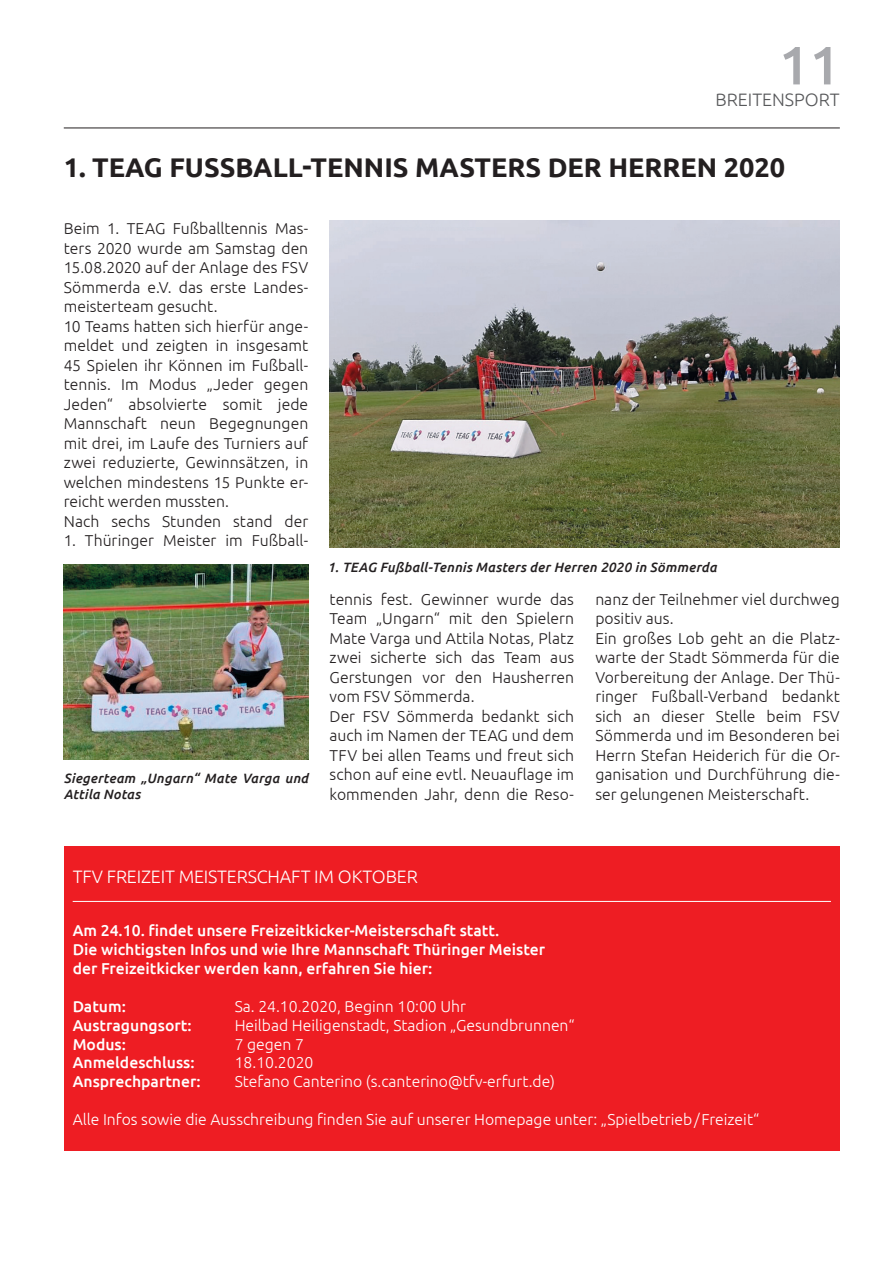
<style>
.page{position:relative;width:893px;height:1263px;background:#fff}
.page>*{position:absolute;margin:0;border:0;box-sizing:border-box;transform-origin:0 0}
.t1{font:500 54px "Ubuntu";color:#a8a9ad}
.t2{font:700 27px "Ubuntu";color:#231f20}
.t3{font:300 18px "Ubuntu";letter-spacing:-.01em;color:#fff}
.t4{font:300 18px "Ubuntu";color:#57585a}
.t5{font:300 15.75px/19.5px "Ubuntu";color:#231f20}
.t6{font:300 15.75px "Ubuntu";color:#fff}
.t7{font:500 15.75px/18.9px "Ubuntu";color:#fff}
.t8{font:italic 500 13.5px/16.2px "Ubuntu";letter-spacing:.02em;color:#231f20}
</style>
<div class="page">
<hr style="left:64px;top:128px;width:776px;height:1px;background:#231f20">
<img style="left:64px;top:565px;width:244px;height:195px">
<img style="left:330px;top:220px;width:510px;height:327px">
<div style="left:64px;top:846px;width:776px;height:305px;background:#ee1d23"></div>
<hr style="left:73px;top:901px;width:758px;height:1px;background:#fff">
<h1 class="t1" style="left:778px;top:31px;width:63px">11</h1>
<p class="t4" style="left:715px;top:89px;width:126px">BREITENSPORT</p>
<h2 class="t2" style="left:64px;top:151px;width:723px">1. TEAG FUSSBALL-TENNIS MASTERS DER HERREN 2020</h2>
<p class="t5" style="left:64px;top:218px;width:246px">Beim 1. TEAG Fußballtennis Mas&shy;ters 2020 wurde am Samstag den<br>15.08.2020 auf der Anlage des FSV<br>Sömmerda e.V. das erste Landes&shy;meisterteam gesucht.<br>10 Teams hatten sich hierfür ange&shy;meldet und zeigten in insgesamt<br>45 Spielen ihr Können im Fußball&shy;tennis. Im Modus „Jeder gegen<br>Jeden“ absolvierte somit jede<br>Mannschaft neun Begegnungen mit drei, im Laufe des Turniers auf zwei reduzierte, Gewinnsätzen, in welchen mindestens 15 Punkte er&shy;reicht werden mussten.<br>Nach sechs Stunden stand der</p>
<p class="t5" style="left:64px;top:530px;width:246px">1. Thüringer Meister im Fußball-</p>
<p class="t8" style="left:64px;top:770px;width:246px">Siegerteam „Ungarn“ Mate Varga und<br>Attila Notas</p>
<p class="t8" style="left:328px;top:559px;width:391px">1. TEAG Fußball-Tennis Masters der Herren 2020 in Sömmerda</p>
<p class="t5" style="left:330px;top:589px;width:246px">tennis fest. Gewinner wurde das<br>Team „Ungarn“ mit den Spielern<br>Mate Varga und Attila Notas, Platz zwei sicherte sich das Team aus<br>Gerstungen vor den Hausherren vom FSV Sömmerda.<br>Der FSV Sömmerda bedankt sich auch im Namen der TEAG und dem<br>TFV bei allen Teams und freut sich schon auf eine evtl. Neuauflage im kommenden Jahr, denn die Reso-</p>
<p class="t5" style="left:595px;top:589px;width:246px">nanz der Teilnehmer viel durchweg positiv aus.<br>Ein großes Lob geht an die Platz&shy;warte der Stadt Sömmerda für die<br>Vorbereitung der Anlage. Der Thü&shy;ringer Fußball-Verband bedankt sich an dieser Stelle beim FSV<br>Sömmerda und im Besonderen bei<br>Herrn Stefan Heiderich für die Or&shy;ganisation und Durchführung die&shy;ser gelungenen Meisterschaft.</p>
<p class="t3" style="left:73px;top:866px;width:347px">TFV FREIZEIT MEISTERSCHAFT IM OKTOBER</p>
<p class="t7" style="left:73px;top:920px;width:474px">Am 24.10. findet unsere Freizeitkicker-Meisterschaft statt.<br>Die wichtigsten Infos und wie Ihre Mannschaft Thüringer Meister der Freizeitkicker werden kann, erfahren Sie hier:</p>
<p class="t7" style="left:73px;top:996px;width:55px">Datum:</p>
<p class="t6" style="left:235px;top:997px;width:233px">Sa. 24.10.2020, Beginn 10:00 Uhr</p>
<p class="t7" style="left:73px;top:1015px;width:120px">Austragungsort:</p>
<p class="t6" style="left:235px;top:1015px;width:341px">Heilbad Heiligenstadt, Stadion „Gesundbrunnen“</p>
<p class="t7" style="left:73px;top:1034px;width:55px">Modus:</p>
<p class="t6" style="left:235px;top:1034px;width:71px">7 gegen 7</p>
<p class="t7" style="left:73px;top:1053px;width:123px">Anmeldeschluss:</p>
<p class="t6" style="left:235px;top:1053px;width:80px">18.10.2020</p>
<p class="t7" style="left:73px;top:1072px;width:129px">Ansprechpartner:</p>
<p class="t6" style="left:235px;top:1072px;width:322px">Stefano Canterino (s.canterino@tfv-erfurt.de)</p>
<p class="t6" style="left:73px;top:1110px;width:688px">Alle Infos sowie die Ausschreibung finden Sie auf unserer Homepage unter: „Spielbetrieb/Freizeit“</p>
</div>
